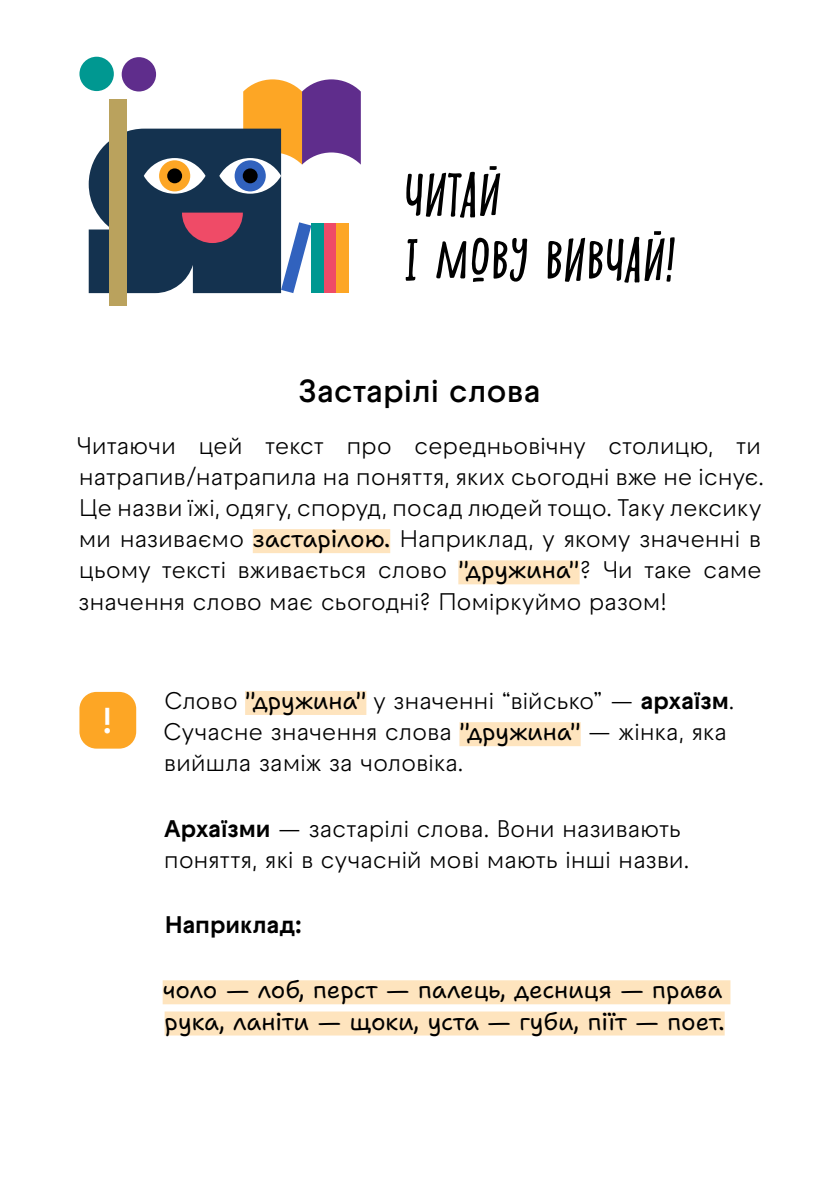
<style>
.page{position:relative;width:840px;height:1191px;background:#fff}
.page>*{position:absolute;margin:0;border:0;box-sizing:border-box;transform-origin:0 0}
.t1{font:italic 52px/65px "Shnobel";letter-spacing:-.02em;color:#000}
.t2{font:600 36px "Raptor V3 Premium";color:#fff}
.t3{font:600 32px "Raptor V3 Premium";color:#000}
.t4{font:24px/31.2px "Raptor V3 Premium";letter-spacing:-.015em;color:#000}
.t5{font:24px/31.2px "Shantell Sans";letter-spacing:-.005em;color:#000}
.t6{font:700 24px "Raptor V3 Premium";letter-spacing:-.005em;color:#000}
.s1{font-family:"Shantell Sans"}
.s2{font-weight:700}
</style>
<div class="page">
<div style="left:253px;top:529px;width:137px;height:24px;background:#fee4be"></div>
<div style="left:458px;top:560px;width:121px;height:24px;background:#fee4be"></div>
<div style="left:109px;top:100px;width:17px;height:206px;background:#baa25d"></div>
<div style="left:79px;top:57px;width:35px;height:34px;background:#009891;border-radius:50%"></div>
<div style="left:122px;top:57px;width:34px;height:34px;background:#5f2d8c;border-radius:50%"></div>
<svg style="left:89px;top:79px;width:271px;height:214px"></svg>
<div style="left:336px;top:223px;width:13px;height:70px;background:#fda625"></div>
<div style="left:245px;top:691px;width:121px;height:24px;background:#fee4be"></div>
<div style="left:459px;top:722px;width:121px;height:24px;background:#fee4be"></div>
<div style="left:162px;top:980px;width:568px;height:24px;background:#fee4be"></div>
<div style="left:164px;top:1011px;width:560px;height:24px;background:#fee4be"></div>
<div style="left:79px;top:692px;width:57px;height:56px;background:#fda625;border-radius:17px"></div>
<h1 class="t1" style="left:403px;top:162px;width:272px">ЧИТАЙ<br>І МОВУ ВИВЧАЙ!</h1>
<h3 class="t3" style="left:298px;top:368px;width:244px">Застарілі слова</h3>
<p class="t4" style="left:76px;top:429px;width:688px">Читаючи цей текст про середньовічну столицю, ти натрапив/натрапила на поняття, яких сьогодні вже не існує.<br>Це назви їжі, одягу, споруд, посад людей тощо. Таку лексику ми називаємо <span class="s1">застарілою.</span> Наприклад, у якому значенні в цьому тексті вживається слово <span class="s1">"дружина"</span>? Чи таке саме значення слово має сьогодні? Поміркуймо разом!</p>
<h2 class="t2" style="left:102px;top:694px;width:13px">!</h2>
<p class="t4" style="left:163px;top:685px;width:572px">Слово <span class="s1">"дружина"</span> у значенні “військо” — <span class="s2">архаїзм</span>.<br>Сучасне значення слова <span class="s1">"дружина"</span> — жінка, яка вийшла заміж за чоловіка.</p>
<p class="t4" style="left:164px;top:812px;width:527px"><span class="s2">Архаїзми</span> — застарілі слова. Вони називають поняття, які в сучасній мові мають інші назви.</p>
<p class="t6" style="left:165px;top:907px;width:138px">Наприклад:</p>
<p class="t5" style="left:162px;top:974px;width:563px">чоло — лоб, перст — палець, десниця — права рука, ланіти — щоки, уста — губи, піїт — поет.</p>
</div>
